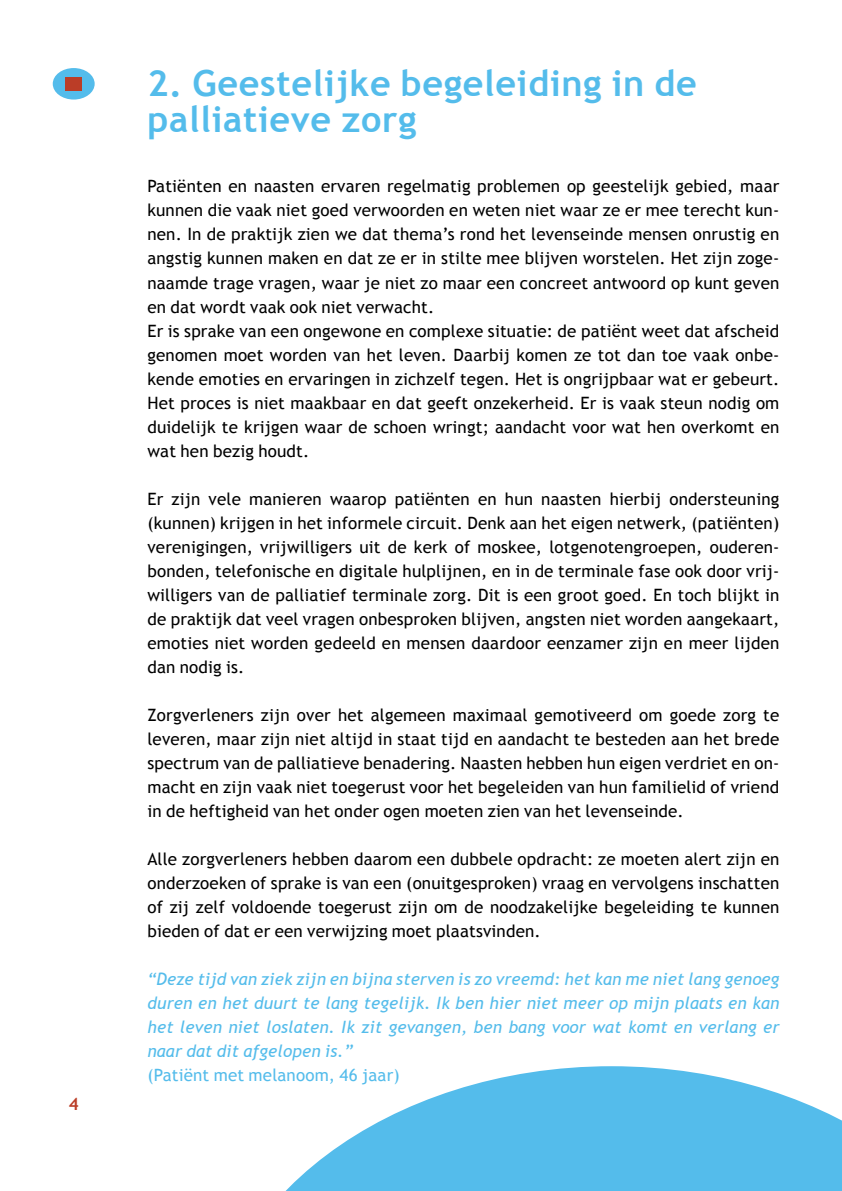
<style>
.page{position:relative;width:842px;height:1191px;background:#fff}
.page>*{position:absolute;margin:0;border:0;box-sizing:border-box;transform-origin:0 0}
.t1{font:700 36px/36px "Trebuchet MS";letter-spacing:.02em;color:#54bceb}
.t2{font:17px/24px "Trebuchet MS";letter-spacing:.01em;color:#000;text-align:justify}
.t3{font:italic 17px/24px "Trebuchet MS";letter-spacing:.01em;color:#54bceb;text-align:justify}
.t4{font:17px "Trebuchet MS";letter-spacing:.01em;color:#54bceb}
.t5{font:700 17px "Trebuchet MS";color:#bb3d27}
</style>
<div class="page">
<svg style="left:285px;top:1066px;width:557px;height:125px;fill:#54bceb"></svg>
<div style="left:53px;top:68px;width:42px;height:32px;background:#54bceb;border-radius:50%"></div>
<div style="left:65px;top:77px;width:17px;height:13px;background:#bb3d27"></div>
<p class="t5" style="left:69px;top:1093px;width:11px">4</p>
<h1 class="t1" style="left:147px;top:66px;width:551px">2. Geestelijke begeleiding in de palliatieve zorg</h1>
<p class="t2" style="left:147px;top:175px;width:633px;text-align:left">Patiënten en naasten ervaren regelmatig problemen op geestelijk gebied, maar kunnen die vaak niet goed verwoorden en weten niet waar ze er mee terecht kun&shy;nen. In de praktijk zien we dat thema’s rond het levenseinde mensen onrustig en angstig kunnen maken en dat ze er in stilte mee blijven worstelen. Het zijn zoge&shy;naamde trage vragen, waar je niet zo maar een concreet antwoord op kunt geven en dat wordt vaak ook niet verwacht.<br>Er is sprake van een ongewone en complexe situatie: de patiënt weet dat afscheid genomen moet worden van het leven. Daarbij komen ze tot dan toe vaak onbe&shy;kende emoties en ervaringen in zichzelf tegen. Het is ongrijpbaar wat er gebeurt.<br>Het proces is niet maakbaar en dat geeft onzekerheid. Er is vaak steun nodig om duidelijk te krijgen waar de schoen wringt; aandacht voor wat hen overkomt en wat hen bezig houdt.</p>
<p class="t2" style="left:147px;top:487px;width:633px">Er zijn vele manieren waarop patiënten en hun naasten hierbij ondersteuning (kunnen) krijgen in het informele circuit. Denk aan het eigen netwerk, (patiënten) verenigingen, vrijwilligers uit de kerk of moskee, lotgenotengroepen, ouderen&shy;bonden, telefonische en digitale hulplijnen, en in de terminale fase ook door vrij&shy;willigers van de palliatief terminale zorg. Dit is een groot goed. En toch blijkt in de praktijk dat veel vragen onbesproken blijven, angsten niet worden aangekaart, emoties niet worden gedeeld en mensen daardoor eenzamer zijn en meer lijden dan nodig is.</p>
<p class="t2" style="left:147px;top:703px;width:633px">Zorgverleners zijn over het algemeen maximaal gemotiveerd om goede zorg te leveren, maar zijn niet altijd in staat tijd en aandacht te besteden aan het brede spectrum van de palliatieve benadering. Naasten hebben hun eigen verdriet en on&shy;macht en zijn vaak niet toegerust voor het begeleiden van hun familielid of vriend in de heftigheid van het onder ogen moeten zien van het levenseinde.</p>
<p class="t2" style="left:147px;top:847px;width:633px">Alle zorgverleners hebben daarom een dubbele opdracht: ze moeten alert zijn en onderzoeken of sprake is van een (onuitgesproken) vraag en vervolgens inschatten of zij zelf voldoende toegerust zijn om de noodzakelijke begeleiding te kunnen bieden of dat er een verwijzing moet plaatsvinden.</p>
<p class="t3" style="left:147px;top:967px;width:634px">“Deze tijd van ziek zijn en bijna sterven is zo vreemd: het kan me niet lang genoeg duren en het duurt te lang tegelijk. Ik ben hier niet meer op mijn plaats en kan het leven niet loslaten. Ik zit gevangen, ben bang voor wat komt en verlang er naar dat dit afgelopen is.”</p>
<p class="t4" style="left:147px;top:1064px;width:254px">(Patiënt met melanoom, 46 jaar)</p>
</div>
